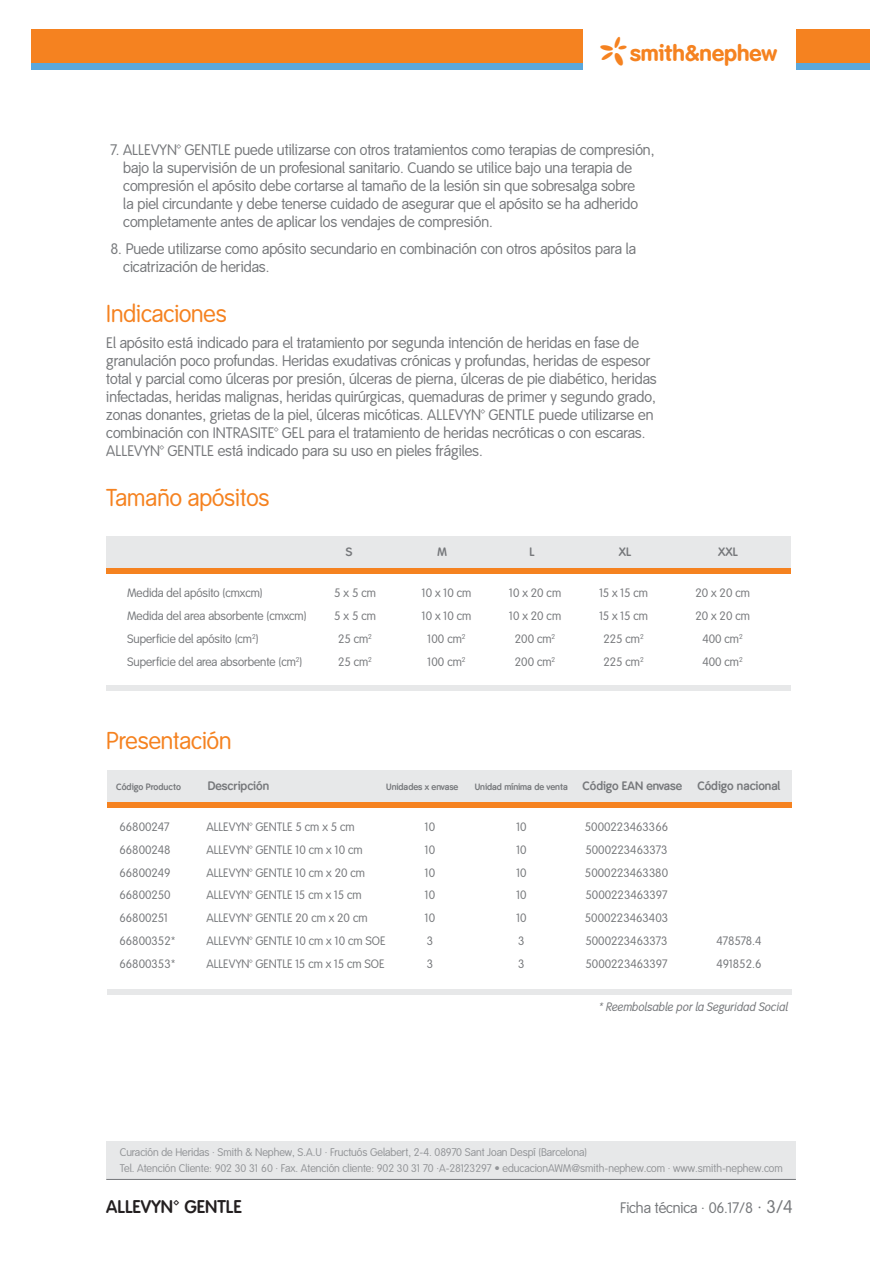
<style>
.page{position:relative;width:893px;height:1263px;background:#fff}
.page>*{position:absolute;margin:0;border:0;box-sizing:border-box;transform-origin:0 0}
.t1{font:24px "Smith&Nephew";color:#f58220}
.t2{font:22.35px "Smith&Nephew Logo";color:#f58220}
.t3{font:700 18px "Smith&Nephew";color:#231f20}
.t4{font:15px/18px "Smith&Nephew";color:#76787b}
.t5{font:12px "Smith&Nephew";color:#76787b}
.t6{font:700 12px "Smith&Nephew";color:#76787b}
.t7{font:italic 12px "Smith&Nephew";color:#76787b}
.t8{font:10.95px/16.5px "Smith&Nephew";color:#939598}
.t9{font:700 9px "Smith&Nephew";color:#76787b}
.s1{font-size:12px}
.s2{font-size:18px}
</style>
<div class="page">
<div style="left:107px;top:1141px;width:689px;height:39px;background:#e7e8e9"></div>
<hr style="left:106px;top:1179px;width:690px;height:1px;background:#76787b">
<div style="left:796px;top:36px;width:74px;height:33px;background:#5ba8dc"></div>
<div style="left:796px;top:29px;width:74px;height:34px;background:#f58220"></div>
<div style="left:31px;top:36px;width:552px;height:33px;background:#5ba8dc"></div>
<div style="left:31px;top:29px;width:552px;height:34px;background:#f58220"></div>
<div style="left:107px;top:770px;width:685px;height:32px;background:#e7e8e9"></div>
<div style="left:107px;top:802px;width:685px;height:5px;background:#f58220"></div>
<div style="left:107px;top:990px;width:685px;height:5px;background:#e7e8e9"></div>
<div style="left:107px;top:536px;width:684px;height:32px;background:#e7e8e9"></div>
<div style="left:107px;top:568px;width:684px;height:6px;background:#f58220"></div>
<div style="left:107px;top:685px;width:684px;height:5px;background:#e7e8e9"></div>
<h2 class="t2" style="left:601px;top:37px;width:178px">*smith&amp;nephew</h2>
<p class="t4" style="left:123px;top:141px;width:533px;text-indent:-13px">7. ALLEVYN™ GENTLE puede utilizarse con otros tratamientos como terapias de compresión, bajo la supervisión de un profesional sanitario. Cuando se utilice bajo una terapia de compresión el apósito debe cortarse al tamaño de la lesión sin que sobresalga sobre<br>la piel circundante y debe tenerse cuidado de asegurar que el apósito se ha adherido completamente antes de aplicar los vendajes de compresión.</p>
<p class="t4" style="left:123px;top:240px;width:514px;text-indent:-13px">8. Puede utilizarse como apósito secundario en combinación con otros apósitos para la cicatrización de heridas.</p>
<p class="t1" style="left:106px;top:300px;width:122px">Indicaciones</p>
<p class="t4" style="left:106px;top:334px;width:552px">El apósito está indicado para el tratamiento por segunda intención de heridas en fase de granulación poco profundas. Heridas exudativas crónicas y profundas, heridas de espesor total y parcial como úlceras por presión, úlceras de pierna, úlceras de pie diabético, heridas infectadas, heridas malignas, heridas quirúrgicas, quemaduras de primer y segundo grado, zonas donantes, grietas de la piel, úlceras micóticas. ALLEVYN™ GENTLE puede utilizarse en combinación con INTRASITE™ GEL para el tratamiento de heridas necróticas o con escaras.<br>ALLEVYN™ GENTLE está indicado para su uso en pieles frágiles.</p>
<p class="t1" style="left:106px;top:484px;width:165px">Tamaño apósitos</p>
<p class="t6" style="left:346px;top:545px;width:8px">S</p>
<p class="t6" style="left:437px;top:545px;width:12px">M</p>
<p class="t6" style="left:530px;top:545px;width:7px">L</p>
<p class="t6" style="left:619px;top:545px;width:14px">XL</p>
<p class="t6" style="left:718px;top:545px;width:21px">XXL</p>
<p class="t5" style="left:127px;top:586px;width:137px">Medida del apósito (cmxcm)</p>
<p class="t5" style="left:334px;top:586px;width:43px">5 x 5 cm</p>
<p class="t5" style="left:422px;top:586px;width:51px">10 x 10 cm</p>
<p class="t5" style="left:509px;top:586px;width:54px">10 x 20 cm</p>
<p class="t5" style="left:599px;top:586px;width:50px">15 x 15 cm</p>
<p class="t5" style="left:695px;top:586px;width:56px">20 x 20 cm</p>
<p class="t5" style="left:127px;top:609px;width:181px">Medida del area absorbente (cmxcm)</p>
<p class="t5" style="left:334px;top:609px;width:43px">5 x 5 cm</p>
<p class="t5" style="left:422px;top:609px;width:51px">10 x 10 cm</p>
<p class="t5" style="left:509px;top:609px;width:54px">10 x 20 cm</p>
<p class="t5" style="left:599px;top:609px;width:50px">15 x 15 cm</p>
<p class="t5" style="left:695px;top:609px;width:56px">20 x 20 cm</p>
<p class="t5" style="left:127px;top:632px;width:133px">Superficie del apósito (cm<sup>2</sup>)</p>
<p class="t5" style="left:338px;top:632px;width:35px">25 cm<sup>2</sup></p>
<p class="t5" style="left:428px;top:632px;width:39px">100 cm<sup>2</sup></p>
<p class="t5" style="left:515px;top:632px;width:42px">200 cm<sup>2</sup></p>
<p class="t5" style="left:603px;top:632px;width:42px">225 cm<sup>2</sup></p>
<p class="t5" style="left:702px;top:632px;width:42px">400 cm<sup>2</sup></p>
<p class="t5" style="left:127px;top:655px;width:177px">Superficie del area absorbente (cm<sup>2</sup>)</p>
<p class="t5" style="left:338px;top:655px;width:35px">25 cm<sup>2</sup></p>
<p class="t5" style="left:428px;top:655px;width:39px">100 cm<sup>2</sup></p>
<p class="t5" style="left:515px;top:655px;width:42px">200 cm<sup>2</sup></p>
<p class="t5" style="left:603px;top:655px;width:42px">225 cm<sup>2</sup></p>
<p class="t5" style="left:702px;top:655px;width:42px">400 cm<sup>2</sup></p>
<p class="t1" style="left:106px;top:727px;width:127px">Presentación</p>
<p class="t9" style="left:116px;top:782px;width:66px">Código Producto</p>
<p class="t6" style="left:208px;top:779px;width:63px">Descripción</p>
<p class="t9" style="left:386px;top:782px;width:74px">Unidades x envase</p>
<p class="t9" style="left:475px;top:782px;width:209px">Unidad mínima de venta <span class="s1">Código EAN envase</span></p>
<p class="t6" style="left:697px;top:779px;width:84px">Código nacional</p>
<p class="t5" style="left:119px;top:820px;width:52px">66800247</p>
<p class="t5" style="left:206px;top:820px;width:150px">ALLEVYN™ GENTLE 5 cm x 5 cm</p>
<p class="t5" style="left:425px;top:820px;width:12px">10</p>
<p class="t5" style="left:516px;top:820px;width:12px">10</p>
<p class="t5" style="left:585px;top:820px;width:85px">5000223463366</p>
<p class="t5" style="left:119px;top:842px;width:53px">66800248</p>
<p class="t5" style="left:206px;top:842px;width:158px">ALLEVYN™ GENTLE 10 cm x 10 cm</p>
<p class="t5" style="left:425px;top:842px;width:12px">10</p>
<p class="t5" style="left:516px;top:842px;width:12px">10</p>
<p class="t5" style="left:585px;top:842px;width:84px">5000223463373</p>
<p class="t5" style="left:119px;top:865px;width:53px">66800249</p>
<p class="t5" style="left:206px;top:865px;width:160px">ALLEVYN™ GENTLE 10 cm x 20 cm</p>
<p class="t5" style="left:425px;top:865px;width:12px">10</p>
<p class="t5" style="left:516px;top:865px;width:12px">10</p>
<p class="t5" style="left:585px;top:865px;width:85px">5000223463380</p>
<p class="t5" style="left:119px;top:888px;width:53px">66800250</p>
<p class="t5" style="left:206px;top:888px;width:157px">ALLEVYN™ GENTLE 15 cm x 15 cm</p>
<p class="t5" style="left:425px;top:888px;width:12px">10</p>
<p class="t5" style="left:516px;top:888px;width:12px">10</p>
<p class="t5" style="left:585px;top:888px;width:83px">5000223463397</p>
<p class="t5" style="left:119px;top:911px;width:50px">66800251</p>
<p class="t5" style="left:206px;top:911px;width:163px">ALLEVYN™ GENTLE 20 cm x 20 cm</p>
<p class="t5" style="left:425px;top:911px;width:12px">10</p>
<p class="t5" style="left:516px;top:911px;width:12px">10</p>
<p class="t5" style="left:585px;top:911px;width:85px">5000223463403</p>
<p class="t5" style="left:119px;top:934px;width:57px">66800352*</p>
<p class="t5" style="left:206px;top:934px;width:181px">ALLEVYN™ GENTLE 10 cm x 10 cm SOE</p>
<p class="t5" style="left:427px;top:934px;width:8px">3</p>
<p class="t5" style="left:518px;top:934px;width:8px">3</p>
<p class="t5" style="left:585px;top:934px;width:84px">5000223463373</p>
<p class="t5" style="left:717px;top:934px;width:46px">478578.4</p>
<p class="t5" style="left:119px;top:957px;width:57px">66800353*</p>
<p class="t5" style="left:206px;top:957px;width:180px">ALLEVYN™ GENTLE 15 cm x 15 cm SOE</p>
<p class="t5" style="left:427px;top:957px;width:8px">3</p>
<p class="t5" style="left:518px;top:957px;width:8px">3</p>
<p class="t5" style="left:585px;top:957px;width:83px">5000223463397</p>
<p class="t5" style="left:717px;top:957px;width:46px">491852.6</p>
<p class="t7" style="left:600px;top:1000px;width:190px">* Reembolsable por la Seguridad Social</p>
<p class="t8" style="left:120px;top:1144px;width:664px">Curación de Heridas · Smith &amp; Nephew, S.A.U · Fructuós Gelabert, 2-4. 08970 Sant Joan Despí (Barcelona)<br>Tel. Atención Cliente: 902 30 31 60 · Fax. Atención cliente: 902 30 31 70 ·A-28123297 • educacionAWM@smith-nephew.com · www.smith-nephew.com</p>
<p class="t3" style="left:106px;top:1196px;width:137px">ALLEVYN™ GENTLE</p>
<p class="t4" style="left:620px;top:1199px;width:174px">Ficha técnica · 06.17/8 <span class="s2">· 3/4</span></p>
</div>
